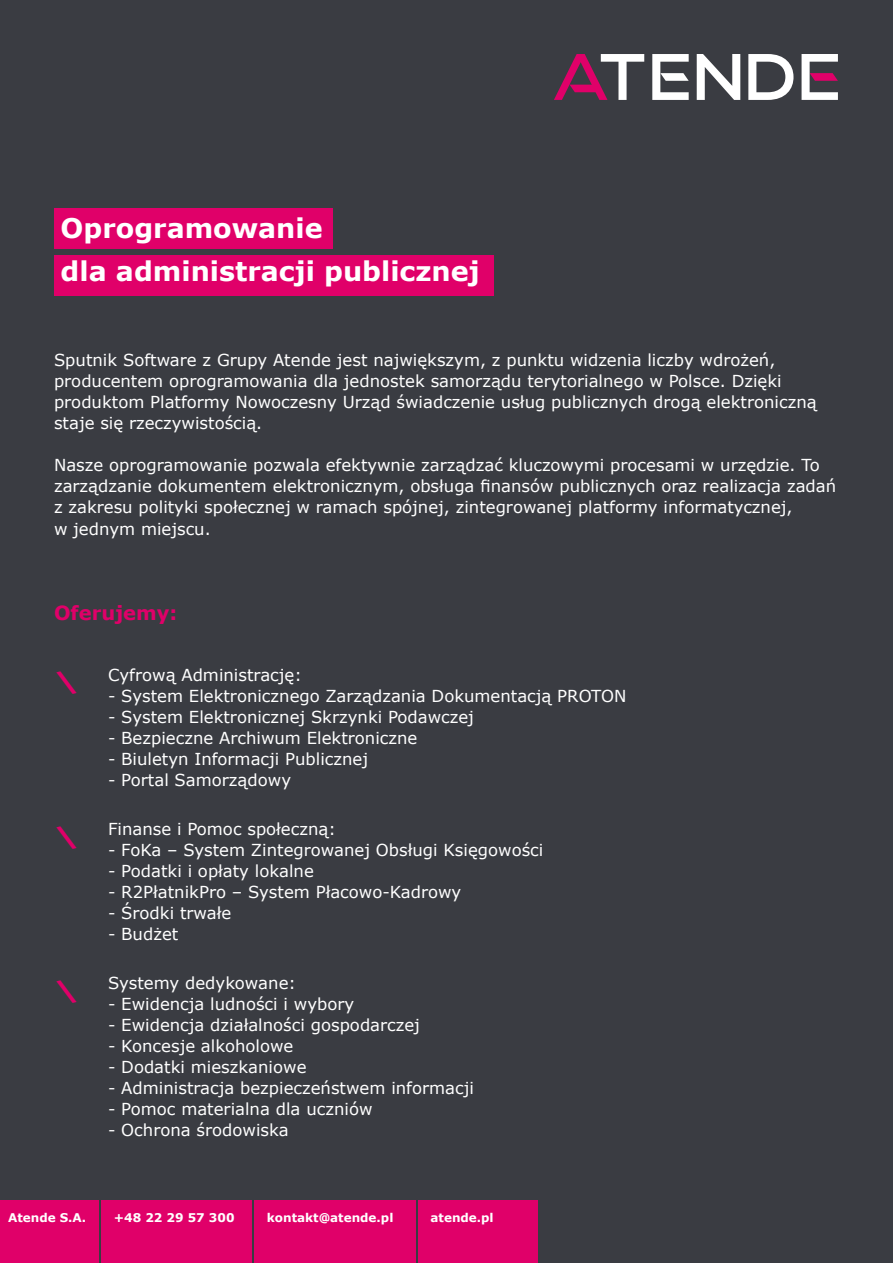
<style>
.page{position:relative;width:893px;height:1263px;background:#3a3c42}
.page>*{position:absolute;margin:0;border:0;box-sizing:border-box;transform-origin:0 0}
.t1{font:700 27px/42.2px "Verdana";color:#fff}
.t2{font:700 19.5px "Verdana";color:#e00069}
.t3{font:16.5px/21px "Verdana";color:#fff}
.t4{font:700 12px "Verdana";color:#fff}
</style>
<div class="page">
<svg style="left:697px;top:54px;width:43px;height:46px"></svg>
<svg style="left:748px;top:54px;width:46px;height:46px"></svg>
<svg style="left:802px;top:54px;width:36px;height:46px"></svg>
<svg style="left:554px;top:54px;width:90px;height:46px"></svg>
<svg style="left:652px;top:54px;width:37px;height:46px"></svg>
<div style="left:101px;top:1200px;width:151px;height:63px;background:#e00069"></div>
<div style="left:254px;top:1200px;width:162px;height:63px;background:#e00069"></div>
<div style="left:0;top:1200px;width:99px;height:63px;background:#e00069"></div>
<div style="left:418px;top:1200px;width:119px;height:63px;background:#e00069"></div>
<div style="left:54px;top:255px;width:439px;height:41px;background:#e00069"></div>
<div style="left:54px;top:208px;width:279px;height:41px;background:#e00069"></div>
<h1 class="t1" style="left:61px;top:207px;width:421px">Oprogramowanie<br>dla administracji publicznej</h1>
<p class="t3" style="left:54px;top:350px;width:764px">Sputnik Software z Grupy Atende jest największym, z punktu widzenia liczby wdrożeń, producentem oprogramowania dla jednostek samorządu terytorialnego w Polsce. Dzięki produktom Platformy Nowoczesny Urząd świadczenie usług publicznych drogą elektroniczną staje się rzeczywistością.</p>
<p class="t3" style="left:54px;top:455px;width:784px">Nasze oprogramowanie pozwala efektywnie zarządzać kluczowymi procesami w urzędzie. To zarządzanie dokumentem elektronicznym, obsługa finansów publicznych oraz realizacja zadań z zakresu polityki społecznej w ramach spójnej, zintegrowanej platformy informatycznej,<br>w jednym miejscu.</p>
<p class="t2" style="left:54px;top:599px;width:125px">Oferujemy:</p>
<p class="t3" style="left:108px;top:664px;width:195px">Cyfrową Administrację:</p>
<p class="t3" style="left:108px;top:685px;width:520px">- System Elektronicznego Zarządzania Dokumentacją PROTON</p>
<p class="t3" style="left:108px;top:706px;width:367px">- System Elektronicznej Skrzynki Podawczej</p>
<p class="t3" style="left:108px;top:727px;width:311px">- Bezpieczne Archiwum Elektroniczne</p>
<p class="t3" style="left:108px;top:748px;width:262px">- Biuletyn Informacji Publicznej</p>
<p class="t3" style="left:108px;top:769px;width:185px">- Portal Samorządowy</p>
<p class="t3" style="left:108px;top:818px;width:229px">Finanse i Pomoc społeczną:</p>
<p class="t3" style="left:108px;top:839px;width:437px">- FoKa – System Zintegrowanej Obsługi Księgowości</p>
<p class="t3" style="left:108px;top:860px;width:207px">- Podatki i opłaty lokalne</p>
<p class="t3" style="left:108px;top:881px;width:355px">- R2PłatnikPro – System Płacowo-Kadrowy</p>
<p class="t3" style="left:108px;top:902px;width:125px">- Środki trwałe</p>
<p class="t3" style="left:108px;top:923px;width:72px">- Budżet</p>
<p class="t3" style="left:108px;top:972px;width:189px">Systemy dedykowane:</p>
<p class="t3" style="left:108px;top:993px;width:248px">- Ewidencja ludności i wybory</p>
<p class="t3" style="left:108px;top:1014px;width:313px">- Ewidencja działalności gospodarczej</p>
<p class="t3" style="left:108px;top:1035px;width:187px">- Koncesje alkoholowe</p>
<p class="t3" style="left:108px;top:1056px;width:200px">- Dodatki mieszkaniowe</p>
<p class="t3" style="left:108px;top:1077px;width:367px">- Administracja bezpieczeństwem informacji</p>
<p class="t3" style="left:108px;top:1098px;width:266px">- Pomoc materialna dla uczniów</p>
<p class="t3" style="left:108px;top:1119px;width:182px">- Ochrona środowiska</p>
<p class="t4" style="left:8px;top:1209px;width:80px">Atende S.A.</p>
<p class="t4" style="left:114px;top:1209px;width:122px">+48 22 29 57 300</p>
<p class="t4" style="left:267px;top:1209px;width:128px">kontakt@atende.pl</p>
<p class="t4" style="left:431px;top:1209px;width:65px">atende.pl</p>
</div>
